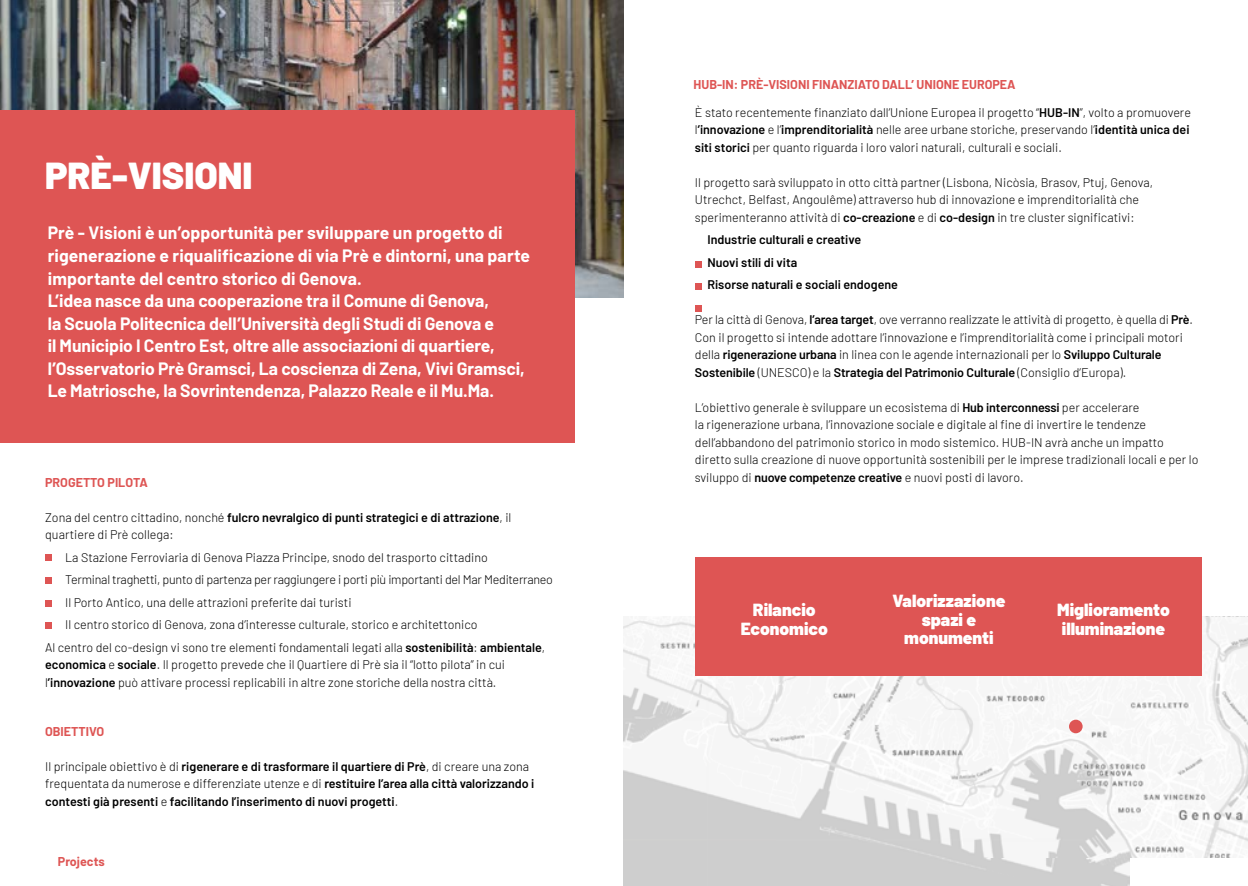
<style>
.page{position:relative;width:1248px;height:886px;background:#fff}
.page>*{position:absolute;margin:0;border:0;box-sizing:border-box;transform-origin:0 0}
.t1{font:900 37.5px "Barlow";color:#fff}
.t2{font:700 17.5px/22.5px "Barlow";letter-spacing:-.005em;color:#fff}
.t3{font:900 17.5px/18.8px "Barlow";color:#fff;text-align:center}
.t4{font:300 12.5px/17.5px "Barlow";color:#000}
.t5{font:600 12.5px/17.5px "Barlow";color:#000}
.t6{font:300 12.5px "Barlow";letter-spacing:-.02em;color:#000}
.t7{font:700 12.5px "Barlow";color:#de5554}
.s1{font-weight:600}
.s2{font-weight:300}
</style>
<div class="page">
<img style="left:0;top:0;width:623px;height:297px">
<div style="left:0;top:111px;width:574px;height:332px;background:#de5554"></div>
<div style="left:45px;top:554px;width:6px;height:7px;background:#de5554"></div>
<svg style="left:45px;top:577px;width:6px;height:6px"></svg>
<svg style="left:45px;top:600px;width:6px;height:6px"></svg>
<svg style="left:45px;top:623px;width:6px;height:6px"></svg>
<div style="left:694px;top:261px;width:7px;height:6px;background:#de5554"></div>
<div style="left:694px;top:283px;width:7px;height:7px;background:#de5554"></div>
<div style="left:694px;top:305px;width:7px;height:7px;background:#de5554"></div>
<img style="left:623px;top:620px;width:506px;height:266px">
<img style="left:776px;top:617px;width:471px;height:240px">
<div style="left:1068px;top:720px;width:14px;height:13px;background:#de5554;border-radius:50%"></div>
<div style="left:695px;top:557px;width:507px;height:119px;background:#de5554"></div>
<h1 class="t1" style="left:45px;top:147px;width:209px">PRÈ-VISIONI</h1>
<p class="t2" style="left:48px;top:221px;width:484px">Prè - Visioni è un’opportunità per sviluppare un progetto di rigenerazione e riqualificazione di via Prè e dintorni, una parte importante del centro storico di Genova.<br>L’idea nasce da una cooperazione tra il Comune di Genova,<br>la Scuola Politecnica dell’Università degli Studi di Genova e<br>il Municipio I Centro Est, oltre alle associazioni di quartiere, l’Osservatorio Prè Gramsci, La coscienza di Zena, Vivi Gramsci, Le Matriosche, la Sovrintendenza, Palazzo Reale e il Mu.Ma.</p>
<p class="t7" style="left:45px;top:473px;width:104px">PROGETTO PILOTA</p>
<p class="t4" style="left:45px;top:507px;width:467px">Zona del centro cittadino, nonché <span class="s1">fulcro nevralgico di punti strategici e di attrazione</span>, il quartiere di Prè collega:</p>
<p class="t4" style="left:65px;top:547px;width:424px">La Stazione Ferroviaria di Genova Piazza Principe, snodo del trasporto cittadino</p>
<p class="t6" style="left:65px;top:571px;width:489px">Terminal traghetti, punto di partenza per raggiungere i porti più importanti del Mar Mediterraneo</p>
<p class="t4" style="left:65px;top:592px;width:288px">Il Porto Antico, una delle attrazioni preferite dai turisti</p>
<p class="t4" style="left:65px;top:615px;width:414px">Il centro storico di Genova, zona d’interesse culturale, storico e architettonico</p>
<p class="t4" style="left:45px;top:637px;width:501px">Al centro del co-design vi sono tre elementi fondamentali legati alla <span class="s1">sostenibilità</span>: <span class="s1">ambientale</span>,</p>
<p class="t4" style="left:45px;top:655px;width:461px"><span class="s1">economica</span> e <span class="s1">sociale</span>. Il progetto prevede che il Quartiere di Prè sia il “lotto pilota” in cui l<span class="s1">’innovazione</span> può attivare processi replicabili in altre zone storiche della nostra città.</p>
<p class="t7" style="left:45px;top:722px;width:61px">OBIETTIVO</p>
<p class="t5" style="left:45px;top:756px;width:491px"><span class="s2">Il principale obiettivo è di</span> rigenerare e di trasformare il quartiere di Prè<span class="s2">, di creare una zona frequentata da numerose e differenziate utenze e di</span> restituire l’area alla città valorizzando i contesti già presenti <span class="s2">e</span> facilitando l’inserimento di nuovi progetti<span class="s2">.</span></p>
<p class="t7" style="left:58px;top:852px;width:48px">Projects</p>
<p class="t7" style="left:693px;top:75px;width:323px">HUB-IN: PRÈ-VISIONI FINANZIATO DALL’ UNIONE EUROPEA</p>
<p class="t4" style="left:694px;top:102px;width:497px;text-align:justify">È stato recentemente finanziato dall’Unione Europea il progetto “<span class="s1">HUB-IN</span>”, volto a promuovere l<span class="s1">’innovazione</span> e l’<span class="s1">imprenditorialità</span> nelle aree urbane storiche, preservando l’<span class="s1">identità unica dei siti storici</span> per quanto riguarda i loro valori naturali, culturali e sociali.</p>
<p class="t4" style="left:694px;top:172px;width:459px">Il progetto sarà sviluppato in otto città partner (Lisbona, Nicòsia, Brasov, Ptuj, Genova,<br>Utrechct, Belfast, Angoulême) attraverso hub di innovazione e imprenditorialità che sperimenteranno attività di <span class="s1">co-creazione</span> e di <span class="s1">co-design</span> in tre cluster significativi:</p>
<p class="t5" style="left:707px;top:227px;width:192px;line-height:22.5px">Industrie culturali e creative<br>Nuovi stili di vita<br>Risorse naturali e sociali endogene</p>
<p class="t4" style="left:694px;top:310px;width:499px">Per la città di Genova, <span class="s1">l’area target</span>, ove verranno realizzate le attività di progetto, è quella di <span class="s1">Prè</span>.<br>Con il progetto si intende adottare l’innovazione e l’imprenditorialità come i principali motori della <span class="s1">rigenerazione urbana</span> in linea con le agende internazionali per lo <span class="s1">Sviluppo Culturale Sostenibile</span> (UNESCO) e la <span class="s1">Strategia del Patrimonio Culturale</span> (Consiglio d’Europa).</p>
<p class="t4" style="left:694px;top:397px;width:505px">L’obiettivo generale è sviluppare un ecosistema di <span class="s1">Hub interconnessi</span> per accelerare<br>la rigenerazione urbana, l’innovazione sociale e digitale al fine di invertire le tendenze dell’abbandono del patrimonio storico in modo sistemico. HUB-IN avrà anche un impatto diretto sulla creazione di nuove opportunità sostenibili per le imprese tradizionali locali e per lo sviluppo di <span class="s1">nuove competenze creative</span> e nuovi posti di lavoro.</p>
<h2 class="t3" style="left:892px;top:590px;width:114px">Valorizzazione spazi e monumenti</h2>
<h2 class="t3" style="left:740px;top:599px;width:89px">Rilancio<br>Economico</h2>
<h2 class="t3" style="left:1057px;top:599px;width:114px;text-align:left">Miglioramento illuminazione</h2>
</div>
